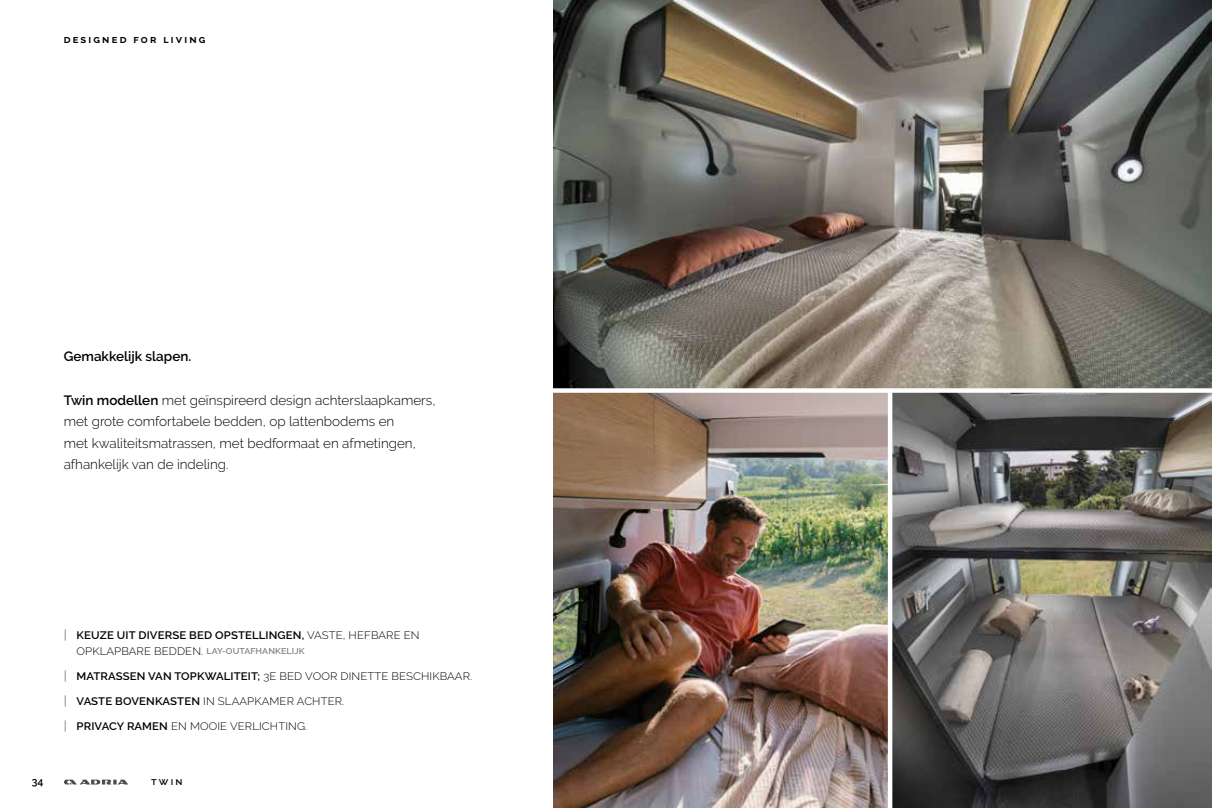
<style>
.page{position:relative;width:1212px;height:808px;background:#fff}
.page>*{position:absolute;margin:0;border:0;box-sizing:border-box;transform-origin:0 0}
.t1{font:300 13.5px/21.6px "Raleway";color:#000}
.t2{font:600 13.5px "Raleway";color:#000}
.t3{font:300 10.8px "Raleway";letter-spacing:.01em;color:#000;scale:1.04 1}
.t4{font:600 10.8px "Raleway";letter-spacing:.01em;color:#000;scale:1.04 1}
.t5{font:700 10.8px "Raleway";letter-spacing:.2em;color:#000}
.t6{font:600 10.5px "Raleway";color:#000}
.t7{font:600 8.4px "Raleway";letter-spacing:.01em;color:#808285;scale:1.04 1}
.s1{font-weight:600}
.s2{font-size:12.45px;color:#9d9fa2}
.s3{font-weight:300}
.s4{font-weight:300;font-size:10.8px;color:#000}
.s5{font-weight:600;font-size:12.45px;color:#9d9fa2}
</style>
<div class="page">
<img style="left:554px;top:393px;width:658px;height:415px">
<img style="left:554px;top:0;width:658px;height:388px">
<hr style="left:888px;top:390px;width:4px;height:418px;background:#fff">
<svg style="left:64px;top:779px;width:64px;height:5px"></svg>
<p class="t5" style="left:64px;top:33px;width:143px">designed for living</p>
<p class="t2" style="left:64px;top:349px;width:129px">Gemakkelijk slapen.</p>
<p class="t1" style="left:64px;top:389px;width:373px"><span class="s1">Twin modellen</span> met geïnspireerd design achterslaapkamers, met grote comfortabele bedden, op lattenbodems en<br>met kwaliteitsmatrassen, met bedformaat en afmetingen, afhankelijk van de indeling.</p>
<p class="t4" style="left:64px;top:629px;width:344px"><span class="s2">|</span> KEUZE UIT DIVERSE BED OPSTELLINGEN, <span class="s3">VASTE, HEFBARE EN</span></p>
<p class="t7" style="left:77px;top:646px;width:221px"><span class="s4">OPKLAPBARE BEDDEN.</span> LAY-OUTAFHANKELIJK</p>
<p class="t3" style="left:64px;top:670px;width:394px"><span class="s5">|</span> <span class="s1">MATRASSEN VAN TOPKWALITEIT;</span> 3E BED VOOR DINETTE BESCHIKBAAR.</p>
<p class="t3" style="left:64px;top:695px;width:271px"><span class="s5">|</span> <span class="s1">VASTE BOVENKASTEN</span> IN SLAAPKAMER ACHTER.</p>
<p class="t3" style="left:64px;top:720px;width:236px"><span class="s5">|</span> <span class="s1">PRIVACY RAMEN</span> EN MOOIE VERLICHTING.</p>
<p class="t6" style="left:32px;top:775px;width:13px">34</p>
<p class="t6" style="left:151px;top:775px;width:33px">twin</p>
</div>
